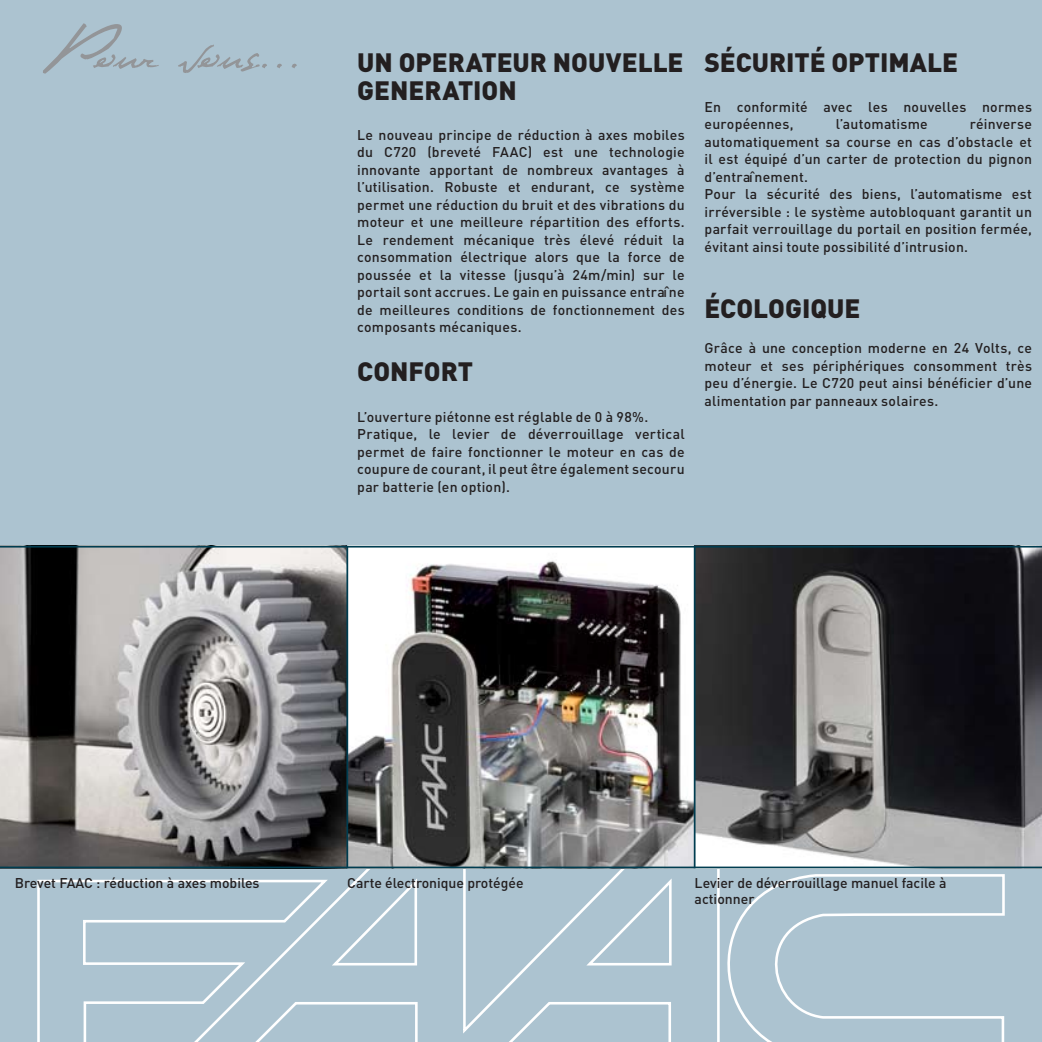
<style>
.page{position:relative;width:1042px;height:1042px;background:#acc3d0}
.page>*{position:absolute;margin:0;border:0;box-sizing:border-box;transform-origin:0 0}
.t1{font:87.5px "jey";color:#939598}
.t2{font:900 26.25px/28px "DIN";color:#231f20}
.t3{font:500 14px/17.5px "DIN";letter-spacing:.015em;color:#231f20}
</style>
<div class="page">
<svg style="left:37px;top:879px;width:107px;height:163px"></svg>
<svg style="left:144px;top:868px;width:577px;height:174px"></svg>
<svg style="left:694px;top:873px;width:311px;height:169px"></svg>
<svg style="left:0;top:546px;width:1042px;height:322px;background:#6d6c6d"></svg>
<h1 class="t1" style="left:52px;top:3px;width:251px">Pour vous...</h1>
<h2 class="t2" style="left:357px;top:47px;width:328px">UN OPERATEUR NOUVELLE<br>GENERATION</h2>
<p class="t3" style="left:357px;top:126px;width:329px;text-align:justify">Le nouveau principe de réduction à axes mobiles du C720 (breveté FAAC) est une technologie innovante apportant de nombreux avantages à l’utilisation. Robuste et endurant, ce système permet une réduction du bruit et des vibrations du moteur et une meilleure répartition des efforts.<br>Le rendement mécanique très élevé réduit la consommation électrique alors que la force de poussée et la vitesse (jusqu’à 24m/min) sur le portail sont accrues. Le gain en puissance entraîne de meilleures conditions de fonctionnement des composants mécaniques.</p>
<h2 class="t2" style="left:357px;top:356px;width:84px">CON FORT</h2>
<p class="t3" style="left:357px;top:407px;width:329px">L’ouverture piétonne est réglable de 0 à 98%.<br>Pratique, le levier de déverrouillage vertical permet de faire fonctionner le moteur en cas de coupure de courant, il peut être également secouru par batterie (en option).</p>
<h2 class="t2" style="left:704px;top:47px;width:47px">SÉCURIT</h2>
<h2 class="t2" style="left:809px;top:47px;width:37px">É OPTI</h2>
<h2 class="t2" style="left:888px;top:47px;width:39px">MALE</h2>
<p class="t3" style="left:704px;top:98px;width:329px">En conformité avec les nouvelles normes européennes,</p>
<p class="t3" style="left:704px;top:115px;width:329px;text-indent:265px">réinverse automatiquement sa course en cas d’obstacle et il est équipé d’un carter de protection du pignon d’entraînement.<br>Pour la sécurité des biens, l’automatisme est irréversible : le système autobloquant garantit un parfait verrouillage du portail en position fermée, évitant ainsi toute possibilité d’intrusion.</p>
<h2 class="t2" style="left:704px;top:293px;width:157px">ÉCOLOGIQUE</h2>
<p class="t3" style="left:704px;top:339px;width:329px;text-align:justify">Grâce à une conception moderne en 24 Volts, ce moteur et ses périphériques consomment très peu d’énergie. Le C720 peut ainsi bénéficier d’une alimentation par panneaux solaires.</p>
<p class="t3" style="left:836px;top:115px;width:94px">l’automatisme</p>
<p class="t3" style="left:15px;top:874px;width:246px">Brevet FAAC : réduction à axes mobiles</p>
<p class="t3" style="left:347px;top:874px;width:178px">Carte électronique protégée</p>
<p class="t3" style="left:694px;top:875px;width:253px;line-height:15.8px">Levier de déverrouillage manuel facile à actionner</p>
</div>
